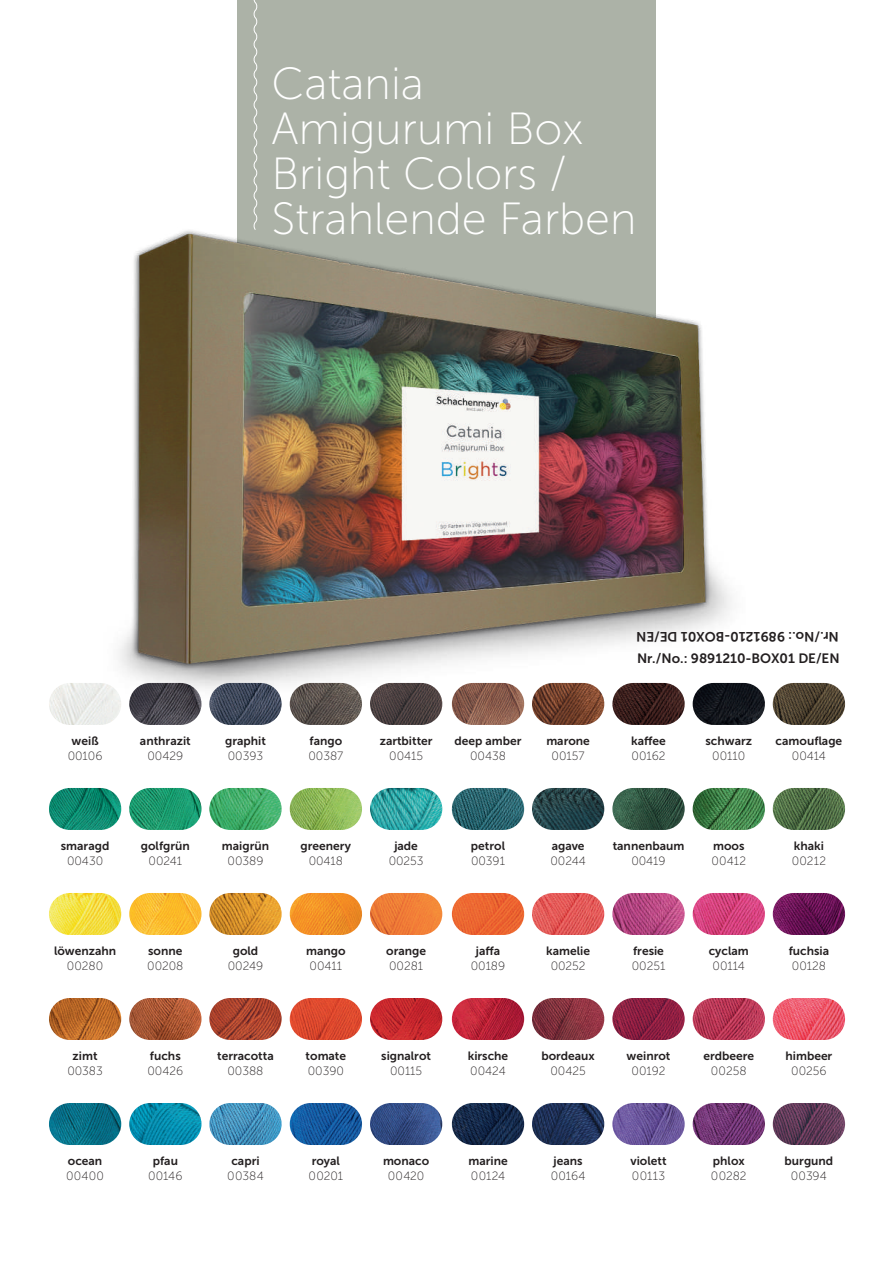
<style>
.page{position:relative;width:893px;height:1263px;background:#fff}
.page>*{position:absolute;margin:0;border:0;box-sizing:border-box;transform-origin:0 0}
.t1{font:45px/45px "Museo Sans 100";color:#fff}
.t2{font:13.5px "Museo Sans 700";color:#231f20}
.t3{font:12px "Museo Sans 700";color:#231f20}
.t4{font:12px "Museo Sans 100";color:#231f20}
</style>
<div class="page">
<div style="left:237px;top:0;width:419px;height:570px;background:#acb2a7"></div>
<svg style="left:253px;top:0;width:5px;height:223px"></svg>
<img style="left:119px;top:223px;width:625px;height:482px">
<img style="left:49px;top:683px;width:72px;height:42px;border-radius:21px">
<img style="left:49px;top:788px;width:72px;height:42px;border-radius:21px">
<img style="left:49px;top:893px;width:72px;height:42px;border-radius:21px">
<img style="left:49px;top:998px;width:72px;height:42px;border-radius:21px">
<img style="left:49px;top:1103px;width:72px;height:42px;border-radius:21px">
<img style="left:209px;top:683px;width:73px;height:42px;border-radius:21px">
<img style="left:209px;top:788px;width:73px;height:42px;border-radius:21px">
<img style="left:209px;top:893px;width:73px;height:42px;border-radius:21px">
<img style="left:209px;top:998px;width:73px;height:42px;border-radius:21px">
<img style="left:209px;top:1103px;width:73px;height:42px;border-radius:21px">
<img style="left:370px;top:683px;width:72px;height:42px;border-radius:21px">
<img style="left:370px;top:788px;width:72px;height:42px;border-radius:21px">
<img style="left:370px;top:893px;width:72px;height:42px;border-radius:21px">
<img style="left:370px;top:998px;width:72px;height:42px;border-radius:21px">
<img style="left:370px;top:1103px;width:72px;height:42px;border-radius:21px">
<img style="left:452px;top:683px;width:72px;height:42px;border-radius:21px">
<img style="left:452px;top:788px;width:72px;height:42px;border-radius:21px">
<img style="left:452px;top:893px;width:72px;height:42px;border-radius:21px">
<img style="left:452px;top:998px;width:72px;height:42px;border-radius:21px">
<img style="left:452px;top:1103px;width:72px;height:42px;border-radius:21px">
<img style="left:129px;top:683px;width:73px;height:42px;border-radius:21px">
<img style="left:129px;top:788px;width:73px;height:42px;border-radius:21px">
<img style="left:129px;top:893px;width:73px;height:42px;border-radius:21px">
<img style="left:129px;top:998px;width:73px;height:42px;border-radius:21px">
<img style="left:129px;top:1103px;width:73px;height:42px;border-radius:21px">
<img style="left:290px;top:683px;width:72px;height:42px;border-radius:21px">
<img style="left:290px;top:788px;width:72px;height:42px;border-radius:21px">
<img style="left:290px;top:893px;width:72px;height:42px;border-radius:21px">
<img style="left:290px;top:998px;width:72px;height:42px;border-radius:21px">
<img style="left:290px;top:1103px;width:72px;height:42px;border-radius:21px">
<img style="left:693px;top:683px;width:72px;height:42px;border-radius:21px">
<img style="left:693px;top:788px;width:72px;height:42px;border-radius:21px">
<img style="left:693px;top:893px;width:72px;height:42px;border-radius:21px">
<img style="left:693px;top:998px;width:72px;height:42px;border-radius:21px">
<img style="left:693px;top:1103px;width:72px;height:42px;border-radius:21px">
<img style="left:532px;top:683px;width:72px;height:42px;border-radius:21px">
<img style="left:532px;top:788px;width:72px;height:42px;border-radius:21px">
<img style="left:532px;top:893px;width:72px;height:42px;border-radius:21px">
<img style="left:532px;top:998px;width:72px;height:42px;border-radius:21px">
<img style="left:532px;top:1103px;width:72px;height:42px;border-radius:21px">
<img style="left:773px;top:683px;width:72px;height:42px;border-radius:21px">
<img style="left:773px;top:788px;width:72px;height:42px;border-radius:21px">
<img style="left:773px;top:893px;width:72px;height:42px;border-radius:21px">
<img style="left:773px;top:998px;width:72px;height:42px;border-radius:21px">
<img style="left:773px;top:1103px;width:72px;height:42px;border-radius:21px">
<img style="left:612px;top:683px;width:73px;height:42px;border-radius:21px">
<img style="left:612px;top:788px;width:73px;height:42px;border-radius:21px">
<img style="left:612px;top:893px;width:73px;height:42px;border-radius:21px">
<img style="left:612px;top:998px;width:73px;height:42px;border-radius:21px">
<img style="left:612px;top:1103px;width:73px;height:42px;border-radius:21px">
<h1 class="t1" style="left:271px;top:62px;width:367px">Catania<br>Amigurumi Box<br>Bright Colors /<br>Strahlende Farben</h1>
<p class="t3" style="left:72px;top:734px;width:28px">weiß</p>
<p class="t4" style="left:68px;top:749px;width:36px">00106</p>
<p class="t3" style="left:140px;top:734px;width:52px">anthrazit</p>
<p class="t4" style="left:147px;top:749px;width:37px">00429</p>
<p class="t3" style="left:225px;top:734px;width:42px">graphit</p>
<p class="t4" style="left:228px;top:749px;width:37px">00393</p>
<p class="t3" style="left:310px;top:734px;width:34px">fango</p>
<p class="t4" style="left:308px;top:749px;width:36px">00387</p>
<p class="t3" style="left:380px;top:734px;width:54px">zartbitter</p>
<p class="t4" style="left:389px;top:749px;width:35px">00415</p>
<p class="t3" style="left:455px;top:734px;width:68px">deep amber</p>
<p class="t4" style="left:470px;top:749px;width:37px">00438</p>
<p class="t3" style="left:546px;top:734px;width:45px">marone</p>
<p class="t4" style="left:552px;top:749px;width:34px">00157</p>
<p class="t2" style="left:839px;top:644px;width:204px;rotate:-180deg">Nr. / No.: 9891210-BOX01 DE/EN</p>
<p class="t2" style="left:637px;top:651px;width:204px">Nr. / No.: 9891210-BOX01 DE/EN</p>
<p class="t3" style="left:631px;top:734px;width:36px">kaffee</p>
<p class="t4" style="left:631px;top:749px;width:36px">00162</p>
<p class="t3" style="left:705px;top:734px;width:48px">schwarz</p>
<p class="t4" style="left:712px;top:749px;width:34px">00110</p>
<p class="t3" style="left:776px;top:734px;width:68px">camouflage</p>
<p class="t4" style="left:792px;top:749px;width:36px">00414</p>
<p class="t3" style="left:61px;top:839px;width:50px">smaragd</p>
<p class="t4" style="left:67px;top:854px;width:38px">00430</p>
<p class="t3" style="left:141px;top:839px;width:50px">golfgrün</p>
<p class="t4" style="left:149px;top:854px;width:35px">00241</p>
<p class="t3" style="left:222px;top:839px;width:49px">maigrün</p>
<p class="t4" style="left:228px;top:854px;width:37px">00389</p>
<p class="t3" style="left:301px;top:839px;width:52px">greenery</p>
<p class="t4" style="left:309px;top:854px;width:36px">00418</p>
<p class="t3" style="left:394px;top:839px;width:25px">jade</p>
<p class="t4" style="left:389px;top:854px;width:36px">00253</p>
<p class="t3" style="left:471px;top:839px;width:36px">petrol</p>
<p class="t4" style="left:471px;top:854px;width:36px">00391</p>
<p class="t3" style="left:552px;top:839px;width:34px">agave</p>
<p class="t4" style="left:550px;top:854px;width:37px">00244</p>
<p class="t3" style="left:613px;top:839px;width:73px">tannenbaum</p>
<p class="t4" style="left:631px;top:854px;width:36px">00419</p>
<p class="t3" style="left:713px;top:839px;width:33px">moos</p>
<p class="t4" style="left:711px;top:854px;width:36px">00412</p>
<p class="t3" style="left:794px;top:839px;width:32px">khaki</p>
<p class="t4" style="left:792px;top:854px;width:36px">00212</p>
<p class="t3" style="left:54px;top:944px;width:64px">löwenzahn</p>
<p class="t4" style="left:67px;top:959px;width:38px">00280</p>
<p class="t3" style="left:148px;top:944px;width:36px">sonne</p>
<p class="t4" style="left:147px;top:959px;width:38px">00208</p>
<p class="t3" style="left:233px;top:944px;width:27px">gold</p>
<p class="t4" style="left:228px;top:959px;width:37px">00249</p>
<p class="t3" style="left:306px;top:944px;width:41px">mango</p>
<p class="t4" style="left:310px;top:959px;width:34px">00411</p>
<p class="t3" style="left:386px;top:944px;width:41px">orange</p>
<p class="t4" style="left:389px;top:959px;width:36px">00281</p>
<p class="t3" style="left:476px;top:944px;width:26px">jaffa</p>
<p class="t4" style="left:471px;top:959px;width:36px">00189</p>
<p class="t3" style="left:546px;top:944px;width:45px">kamelie</p>
<p class="t4" style="left:551px;top:959px;width:36px">00252</p>
<p class="t3" style="left:633px;top:944px;width:32px">fresie</p>
<p class="t4" style="left:632px;top:959px;width:35px">00251</p>
<p class="t3" style="left:709px;top:944px;width:42px">cyclam</p>
<p class="t4" style="left:713px;top:959px;width:34px">00114</p>
<p class="t3" style="left:789px;top:944px;width:42px">fuchsia</p>
<p class="t4" style="left:792px;top:959px;width:36px">00128</p>
<p class="t3" style="left:73px;top:1049px;width:26px">zimt</p>
<p class="t4" style="left:67px;top:1064px;width:37px">00383</p>
<p class="t3" style="left:150px;top:1049px;width:32px">fuchs</p>
<p class="t4" style="left:147px;top:1064px;width:37px">00426</p>
<p class="t3" style="left:217px;top:1049px;width:58px">terracotta</p>
<p class="t4" style="left:227px;top:1064px;width:38px">00388</p>
<p class="t3" style="left:306px;top:1049px;width:42px">tomate</p>
<p class="t4" style="left:308px;top:1064px;width:38px">00390</p>
<p class="t3" style="left:381px;top:1049px;width:51px">signalrot</p>
<p class="t4" style="left:390px;top:1064px;width:34px">00115</p>
<p class="t3" style="left:468px;top:1049px;width:42px">kirsche</p>
<p class="t4" style="left:470px;top:1064px;width:37px">00424</p>
<p class="t3" style="left:541px;top:1049px;width:55px">bordeaux</p>
<p class="t4" style="left:550px;top:1064px;width:37px">00425</p>
<p class="t3" style="left:627px;top:1049px;width:45px">weinrot</p>
<p class="t4" style="left:631px;top:1064px;width:36px">00192</p>
<p class="t3" style="left:703px;top:1049px;width:52px">erdbeere</p>
<p class="t4" style="left:711px;top:1064px;width:37px">00258</p>
<p class="t3" style="left:785px;top:1049px;width:48px">himbeer</p>
<p class="t4" style="left:791px;top:1064px;width:37px">00256</p>
<p class="t3" style="left:68px;top:1154px;width:36px">ocean</p>
<p class="t4" style="left:66px;top:1169px;width:39px">00400</p>
<p class="t3" style="left:153px;top:1154px;width:27px">pfau</p>
<p class="t4" style="left:148px;top:1169px;width:36px">00146</p>
<p class="t3" style="left:231px;top:1154px;width:30px">capri</p>
<p class="t4" style="left:227px;top:1169px;width:38px">00384</p>
<p class="t3" style="left:312px;top:1154px;width:30px">royal</p>
<p class="t4" style="left:309px;top:1169px;width:36px">00201</p>
<p class="t3" style="left:383px;top:1154px;width:48px">monaco</p>
<p class="t4" style="left:388px;top:1169px;width:38px">00420</p>
<p class="t3" style="left:468px;top:1154px;width:41px">marine</p>
<p class="t4" style="left:471px;top:1169px;width:36px">00124</p>
<p class="t3" style="left:554px;top:1154px;width:31px">jeans</p>
<p class="t4" style="left:551px;top:1169px;width:36px">00164</p>
<p class="t3" style="left:630px;top:1154px;width:38px">violett</p>
<p class="t4" style="left:632px;top:1169px;width:35px">00113</p>
<p class="t3" style="left:713px;top:1154px;width:33px">phlox</p>
<p class="t4" style="left:711px;top:1169px;width:37px">00282</p>
<p class="t3" style="left:785px;top:1154px;width:50px">burgund</p>
<p class="t4" style="left:791px;top:1169px;width:38px">00394</p>
</div>
